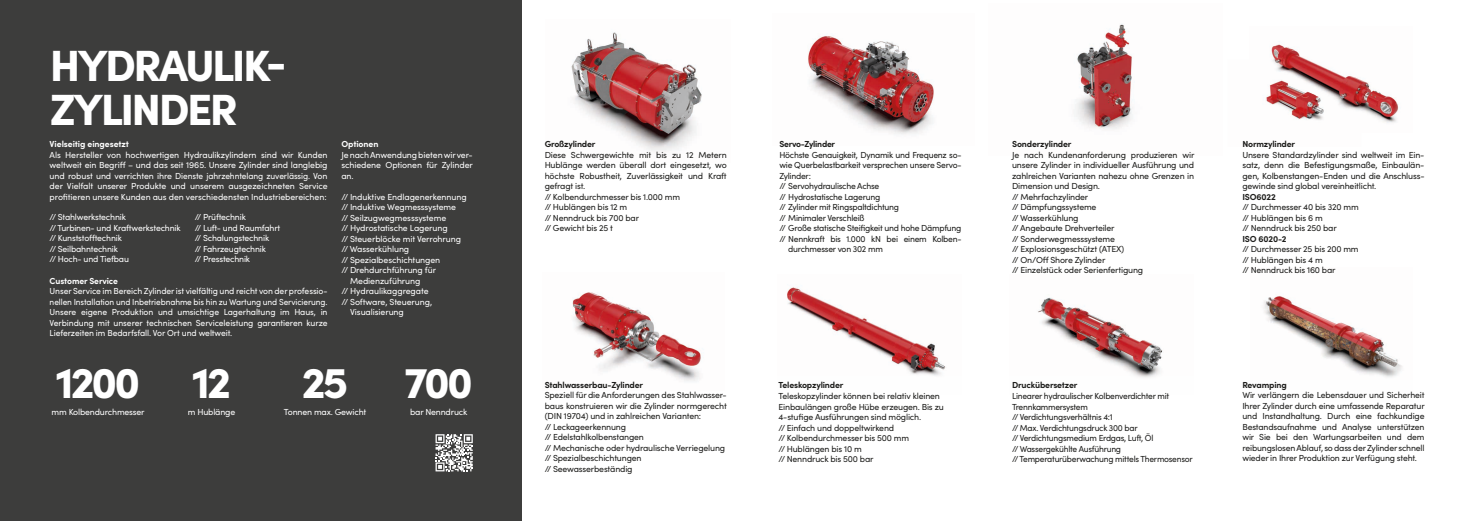
<style>
.page{position:relative;width:1474px;height:521px;background:#fff}
.page>*{position:absolute;margin:0;border:0;box-sizing:border-box;transform-origin:0 0}
.t1{font:900 43.75px/43.8px "Sofia Pro";letter-spacing:-.06em;color:#fff}
.t2{font:8.75px/10.5px "Sofia Pro";letter-spacing:-.02em;color:#1d1d1b}
.t3{font:8.75px/10.5px "Sofia Pro";letter-spacing:-.01em;color:#fff;text-align:justify}
.t4{font:700 8.75px "Sofia Pro";letter-spacing:-.02em;color:#1d1d1b}
.t5{font:700 8.75px "Sofia Pro";letter-spacing:-.01em;color:#fff}
</style>
<div class="page">
<img style="left:1264px;top:296px;width:138px;height:81px">
<div style="left:0;top:0;width:521px;height:521px;background:#3d3d3c"></div>
<img style="left:1038px;top:297px;width:125px;height:81px">
<img style="left:571px;top:32px;width:131px;height:120px">
<img style="left:808px;top:35px;width:126px;height:99px">
<img style="left:1075px;top:24px;width:58px;height:106px">
<img style="left:787px;top:287px;width:159px;height:89px">
<img style="left:1271px;top:44px;width:128px;height:79px">
<img style="left:1266px;top:60px;width:95px;height:63px">
<img style="left:572px;top:292px;width:129px;height:89px">
<svg style="left:435px;top:434px;width:38px;height:37px"></svg>
<h1 class="t1" style="left:50px;top:40px;width:238px">HYDRAULIK-<br>ZYLINDER</h1>
<p class="t5" style="left:50px;top:137px;width:81px">Vielseitig eingesetzt</p>
<p class="t3" style="left:50px;top:149px;width:279px">Als Hersteller von hochwertigen Hydraulikzylindern sind wir Kunden weltweit ein Begriff – und das seit 1965. Unsere Zylinder sind langlebig und robust und verrichten ihre Dienste jahrzehntelang zuverlässig. Von der Vielfalt unserer Produkte und unserem ausgezeichneten Service profitieren unsere Kunden aus den verschiedensten Industriebereichen:</p>
<p class="t5" style="left:341px;top:137px;width:39px">Optionen</p>
<p class="t3" style="left:341px;top:149px;width:133px">Je nach Anwendung bieten wir ver&shy;schiedene Optionen für Zylinder an.</p>
<p class="t3" style="left:341px;top:191px;width:127px">// Induktive Endlagenerkennung</p>
<p class="t3" style="left:341px;top:201px;width:116px">// Induktive Wegmesssysteme</p>
<p class="t3" style="left:341px;top:212px;width:106px">// Seilzugwegmesssysteme</p>
<p class="t3" style="left:341px;top:222px;width:108px">// Hydrostatische Lagerung</p>
<p class="t3" style="left:341px;top:233px;width:121px">// Steuerblöcke mit Verrohrung</p>
<p class="t3" style="left:341px;top:243px;width:69px">// Wasserkühlung</p>
<p class="t3" style="left:341px;top:254px;width:100px">// Spezialbeschichtungen</p>
<p class="t3" style="left:341px;top:264px;width:96px">// Drehdurchführung für</p>
<p class="t3" style="left:350px;top:275px;width:72px">Medienzuführung</p>
<p class="t3" style="left:341px;top:285px;width:89px">// Hydraulikaggregate</p>
<p class="t3" style="left:341px;top:296px;width:92px">// Software, Steuerung,</p>
<p class="t3" style="left:350px;top:306px;width:55px">Visualisierung</p>
<p class="t3" style="left:50px;top:211px;width:132px;text-align:left">// Stahlwerkstechnik<br>// Turbinen- und Kraftwerkstechnik // Kunststofftechnik<br>// Seilbahntechnik<br>// Hoch- und Tiefbau</p>
<p class="t3" style="left:195px;top:211px;width:87px;text-align:left">// Prüftechnik<br>// Luft- und Raumfahrt // Schalungstechnik<br>// Fahrzeugtechnik<br>// Presstechnik</p>
<p class="t5" style="left:50px;top:274px;width:70px">Customer Service</p>
<p class="t3" style="left:50px;top:285px;width:279px">Unser Service im Bereich Zylinder ist vielfältig und reicht von der professio&shy;nellen Installation und Inbetriebnahme bis hin zu Wartung und Servicierung.<br>Unsere eigene Produktion und umsichtige Lagerhaltung im Haus, in Verbindung mit unserer technischen Serviceleistung garantieren kurze Lieferzeiten im Bedarfsfall. Vor Ort und weltweit.</p>
<h1 class="t1" style="left:56px;top:357px;width:86px">1200</h1>
<p class="t3" style="left:52px;top:406px;width:95px">mm Kolbendurchmesser</p>
<p class="t3" style="left:188px;top:406px;width:49px">m Hublänge</p>
<h1 class="t1" style="left:192px;top:357px;width:40px">12</h1>
<h1 class="t1" style="left:302px;top:357px;width:48px">25</h1>
<h1 class="t1" style="left:404px;top:357px;width:70px">700</h1>
<p class="t3" style="left:284px;top:406px;width:84px">Tonnen max. Gewicht</p>
<p class="t3" style="left:410px;top:406px;width:59px">bar Nenndruck</p>
<p class="t4" style="left:544px;top:137px;width:52px">Großzylinder</p>
<p class="t2" style="left:544px;top:149px;width:183px">Diese Schwergewichte mit bis zu 12 Metern<br>Hublänge werden überall dort eingesetzt, wo höchste Robustheit, Zuverlässigkeit und Kraft gefragt ist.<br>// Kolbendurchmesser bis 1.000 mm<br>// Hublängen bis 12 m<br>// Nenndruck bis 700 bar<br>// Gewicht bis 25 t</p>
<p class="t4" style="left:544px;top:378px;width:100px">Stahlwasserbau-Zylinder</p>
<p class="t2" style="left:544px;top:389px;width:183px">Speziell für die Anforderungen des Stahlwasser&shy;baus konstruieren wir die Zylinder normgerecht (DIN 19704) und in zahlreichen Varianten:<br>// Leckageerkennung<br>// Edelstahlkolbenstangen<br>// Mechanische oder hydraulische Verriegelung // Spezialbeschichtungen<br>// Seewasserbeständig</p>
<p class="t4" style="left:779px;top:137px;width:57px">Servo-Zylinder</p>
<p class="t2" style="left:779px;top:149px;width:183px">Höchste Genauigkeit, Dynamik und Frequenz so-</p>
<p class="t2" style="left:779px;top:159px;width:183px">wie Querbelastbarkeit versprechen unsere Servo-</p>
<p class="t2" style="left:779px;top:170px;width:33px">Zylinder:</p>
<p class="t2" style="left:779px;top:180px;width:101px">// Servohydraulische Achse</p>
<p class="t2" style="left:779px;top:191px;width:102px">// Hydrostatische Lagerung</p>
<p class="t2" style="left:779px;top:201px;width:121px">// Zylinder mit Ringspaltdichtung</p>
<p class="t2" style="left:779px;top:212px;width:86px">// Minimaler Verschleiß</p>
<p class="t2" style="left:779px;top:222px;width:183px">// Große statische Steifigkeit und hohe Dämpfung</p>
<p class="t2" style="left:779px;top:233px;width:183px">// Nennkraft bis 1.000 kN bei einem Kolben-</p>
<p class="t2" style="left:788px;top:243px;width:96px">durchmesser von 302 mm</p>
<p class="t4" style="left:778px;top:378px;width:66px">Teleskopzylinder</p>
<p class="t2" style="left:778px;top:390px;width:167px">Teleskopzylinder können bei relativ kleinen Einbaulängen große Hübe erzeugen. Bis zu 4-stufige Ausführungen sind möglich.<br>// Einfach und doppeltwirkend<br>// Kolbendurchmesser bis 500 mm<br>// Hublängen bis 10 m<br>// Nenndruck bis 500 bar</p>
<p class="t4" style="left:1012px;top:137px;width:61px">Sonderzylinder</p>
<p class="t2" style="left:1012px;top:149px;width:184px">Je nach Kundenanforderung produzieren wir unsere Zylinder in individueller Ausführung und zahlreichen Varianten nahezu ohne Grenzen in<br>Dimension und Design.<br>// Mehrfachzylinder<br>// Dämpfungssysteme<br>// Wasserkühlung<br>// Angebaute Drehverteiler<br>// Sonderwegmesssysteme<br>// Explosionsgeschützt (ATEX)<br>// On/Off Shore Zylinder<br>// Einzelstück oder Serienfertigung</p>
<p class="t4" style="left:1012px;top:378px;width:67px">Druckübersetzer</p>
<p class="t2" style="left:1012px;top:390px;width:182px">Linearer hydraulischer Kolbenverdichter mit Trennkammersystem<br>// Verdichtungsverhältnis 4:1<br>// Max. Verdichtungsdruck 300 bar<br>// Verdichtungsmedium Erdgas, Luft, Öl<br>// Wassergekühlte Ausführung<br>// Temperaturüberwachung mittels Thermosensor</p>
<p class="t4" style="left:1242px;top:137px;width:54px">Normzylinder</p>
<p class="t2" style="left:1242px;top:149px;width:183px;text-align:justify">Unsere Standardzylinder sind weltweit im Ein&shy;satz, denn die Befestigungsmaße, Einbaulän&shy;gen, Kolbenstangen-Enden und die Anschluss&shy;gewinde sind global vereinheitlicht.</p>
<p class="t4" style="left:1242px;top:190px;width:35px">ISO6022</p>
<p class="t2" style="left:1242px;top:201px;width:118px">// Durchmesser 40 bis 320 mm // Hublängen bis 6 m<br>// Nenndruck bis 250 bar</p>
<p class="t4" style="left:1242px;top:232px;width:46px">ISO 6020-2</p>
<p class="t2" style="left:1242px;top:243px;width:118px">// Durchmesser 25 bis 200 mm // Hublängen bis 4 m<br>// Nenndruck bis 160 bar</p>
<p class="t4" style="left:1242px;top:378px;width:46px">Revamping</p>
<p class="t2" style="left:1242px;top:389px;width:184px;text-align:justify">Wir verlängern die Lebensdauer und Sicherheit Ihrer Zylinder durch eine umfassende Reparatur und Instandhaltung. Durch eine fachkundige Bestandsaufnahme und Analyse unterstützen wir Sie bei den Wartungsarbeiten und dem reibungslosen Ablauf, so dass der Zylinder schnell wieder in Ihrer Produktion zur Verfügung steht.</p>
</div>
